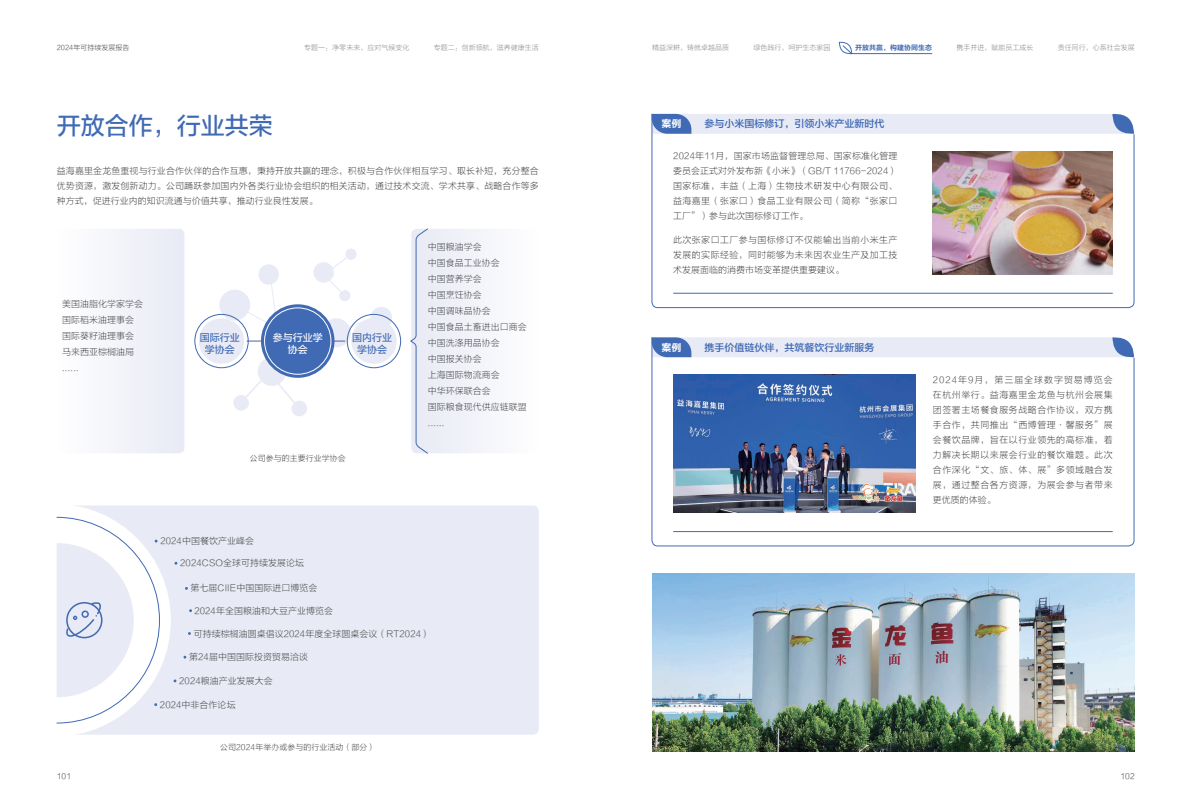
<style>
.page{position:relative;width:1191px;height:808px;background:#fff}
.page>*{position:absolute;margin:0;border:0;box-sizing:border-box;transform-origin:0 0}
.t1{font:24px "FZLTZHUNHK GBK1 0";color:#406ab4}
.t2{font:10px "FZLTZHK GBK1 0";color:#406ab4}
.t3{font:10px/12px "FZLTZHUNHK GBK1 0";color:#406ab4;text-align:center}
.t4{font:10px/12px "FZLTZHUNHK GBK1 0";color:#fff;text-align:center}
.t5{font:10px "FZLTCHK GBK1 0";color:#fff}
.t6{font:9px/15px "FZLTXHK";color:#57585a;text-align:justify}
.t7{font:8px "FZLTXHK";color:#57585a}
.t8{font:7px "FZLTXHK";color:#939598}
.t9{font:7px "FZLTXHK";color:#57585a}
.t10{font:7px "FZLTCHK GBK1 0";color:#406ab4}
</style>
<div class="page">
<hr style="left:850px;top:53px;width:81px;height:1px;background:#406ab4">
<svg style="left:839px;top:41px;width:13px;height:14px"></svg>
<svg style="left:232px;top:356px;width:75px;height:60px"></svg>
<svg style="left:219px;top:249px;width:173px;height:98px"></svg>
<div style="left:199px;top:318px;width:45px;height:46px;background:#e8eaf5;border-radius:50%"></div>
<div style="left:347px;top:314px;width:54px;height:54px;border:1px solid #406ab4;border-radius:50%"></div>
<div style="left:195px;top:314px;width:53px;height:54px;border:1px solid #406ab4;border-radius:50%"></div>
<div style="left:411px;top:229px;width:128px;height:224px;background:#f4f5fa;border-radius:6px"></div>
<div style="left:57px;top:229px;width:127px;height:224px;background:#f3f4f9;border-radius:6px"></div>
<div style="left:58px;top:505px;width:481px;height:230px;background:#e8eaf5;border-radius:6px"></div>
<hr style="left:247px;top:341px;width:98px;height:1px;background:#4c629d">
<div style="left:261px;top:304px;width:73px;height:74px;background:#406ab4;border-radius:50%"></div>
<div style="left:351px;top:318px;width:45px;height:46px;background:#e8eaf5;border-radius:50%"></div>
<svg style="left:410px;top:228px;width:18px;height:226px"></svg>
<div style="left:264px;top:308px;width:67px;height:66px;border:1px solid #fff;border-radius:50%"></div>
<svg style="left:56px;top:505px;width:121px;height:230px"></svg>
<svg style="left:651px;top:113px;width:483px;height:195px"></svg>
<svg style="left:651px;top:337px;width:483px;height:209px"></svg>
<hr style="left:673px;top:293px;width:439px;height:1px;background:#406ab4">
<hr style="left:673px;top:531px;width:439px;height:1px;background:#406ab4">
<img style="left:933px;top:151px;width:179px;height:124px">
<img style="left:673px;top:375px;width:242px;height:137px">
<img style="left:652px;top:573px;width:482px;height:178px">
<p class="t9" style="left:57px;top:43px;width:74px">2024年可持续发展报告</p>
<p class="t8" style="left:304px;top:43px;width:106px">专题一：净零未来，应对气候变化</p>
<p class="t8" style="left:434px;top:43px;width:106px">专题二：创新领航，滋养健康生活</p>
<p class="t8" style="left:652px;top:43px;width:78px">精益深耕，铸就卓越品质</p>
<p class="t8" style="left:753px;top:43px;width:78px">绿色践行，呵护生态家园</p>
<p class="t10" style="left:855px;top:43px;width:78px">开放共赢，构建协同生态</p>
<p class="t8" style="left:956px;top:43px;width:78px">携手并进，赋能员工成长</p>
<p class="t8" style="left:1057px;top:43px;width:78px">责任同行，心系社会发展</p>
<h1 class="t1" style="left:57px;top:113px;width:218px">开放合作，行业共荣</h1>
<p class="t6" style="left:57px;top:163px;width:483px">益海嘉里金龙鱼重视与行业合作伙伴的合作互惠，秉持开放共赢的理念，积极与合作伙伴相互学习、取长补短，充分整合优势资源，激发创新动力。公司踊跃参加国内外各类行业协会组织的相关活动，通过技术交流、学术共享、战略合作等多种方式，促进行业内的知识流通与价值共享，推动行业良性发展。</p>
<p class="t6" style="left:62px;top:296px;width:82px;line-height:16px;text-align:left">美国油脂化学家学会国际稻米油理事会国际葵籽油理事会马来西亚棕榈油局......</p>
<p class="t4" style="left:273px;top:331px;width:51px">参与行业学协会</p>
<p class="t3" style="left:200px;top:331px;width:41px">国际行业学协会</p>
<p class="t3" style="left:352px;top:331px;width:41px">国内行业学协会</p>
<p class="t7" style="left:250px;top:453px;width:98px">公司参与的主要行业学协会</p>
<p class="t6" style="left:428px;top:239px;width:100px;line-height:16px;text-align:left">中国粮油学会<br>中国食品工业协会<br>中国营养学会<br>中国烹饪协会<br>中国调味品协会<br>中国食品土畜进出口商会中国洗涤用品协会<br>中国报关协会<br>上海国际物流商会<br>中华环保联合会<br>国际粮食现代供应链联盟......</p>
<p class="t6" style="left:160px;top:533px;width:95px">2024中国餐饮产业峰会</p>
<p class="t6" style="left:180px;top:556px;width:126px">2024CSO全球可持续发展论坛</p>
<p class="t6" style="left:191px;top:581px;width:128px">第七届CIIE中国国际进口博览会</p>
<p class="t6" style="left:194px;top:603px;width:140px">2024年全国粮油和大豆产业博览会</p>
<p class="t6" style="left:189px;top:650px;width:120px">第24届中国国际投资贸易洽谈</p>
<p class="t6" style="left:179px;top:674px;width:95px">2024粮油产业发展大会</p>
<p class="t6" style="left:160px;top:697px;width:77px">2024中非合作论坛</p>
<p class="t6" style="left:194px;top:626px;width:238px">可持续棕榈油圆桌倡议2024年度全球圆桌会议（RT2024）</p>
<p class="t7" style="left:220px;top:743px;width:157px">公司2024年举办或参与的行业活动（部分）</p>
<p class="t5" style="left:661px;top:118px;width:21px">案例</p>
<p class="t2" style="left:704px;top:118px;width:181px">参与小米国标修订，引领小米产业新时代</p>
<p class="t6" style="left:673px;top:149px;width:226px">2024年11月，国家市场监督管理总局、国家标准化管理委员会正式对外发布新《小米》（GB/T 11766-2024）国家标准，丰益（上海）生物技术研发中心有限公司、益海嘉里（张家口）食品工业有限公司（简称“张家口工厂”）参与此次国标修订工作。</p>
<p class="t6" style="left:673px;top:232px;width:226px">此次张家口工厂参与国标修订不仅能输出当前小米生产发展的实际经验，同时能够为未来因农业生产及加工技术发展面临的消费市场变革提供重要建议。</p>
<p class="t5" style="left:661px;top:342px;width:21px">案例</p>
<p class="t2" style="left:704px;top:342px;width:171px">携手价值链伙伴，共筑餐饮行业新服务</p>
<p class="t6" style="left:933px;top:372px;width:181px">2024年9月，第三届全球数字贸易博览会在杭州举行。益海嘉里金龙鱼与杭州会展集团签署主场餐食服务战略合作协议，双方携手合作，共同推出“西博管理·馨服务”展会餐饮品牌，旨在以行业领先的高标准，着力解决长期以来展会行业的餐饮难题。此次合作深化“文、旅、体、展”多领域融合发展，通过整合各方资源，为展会参与者带来更优质的体验。</p>
<p class="t7" style="left:57px;top:771px;width:16px">101</p>
<p class="t7" style="left:1120px;top:771px;width:16px">102</p>
</div>
